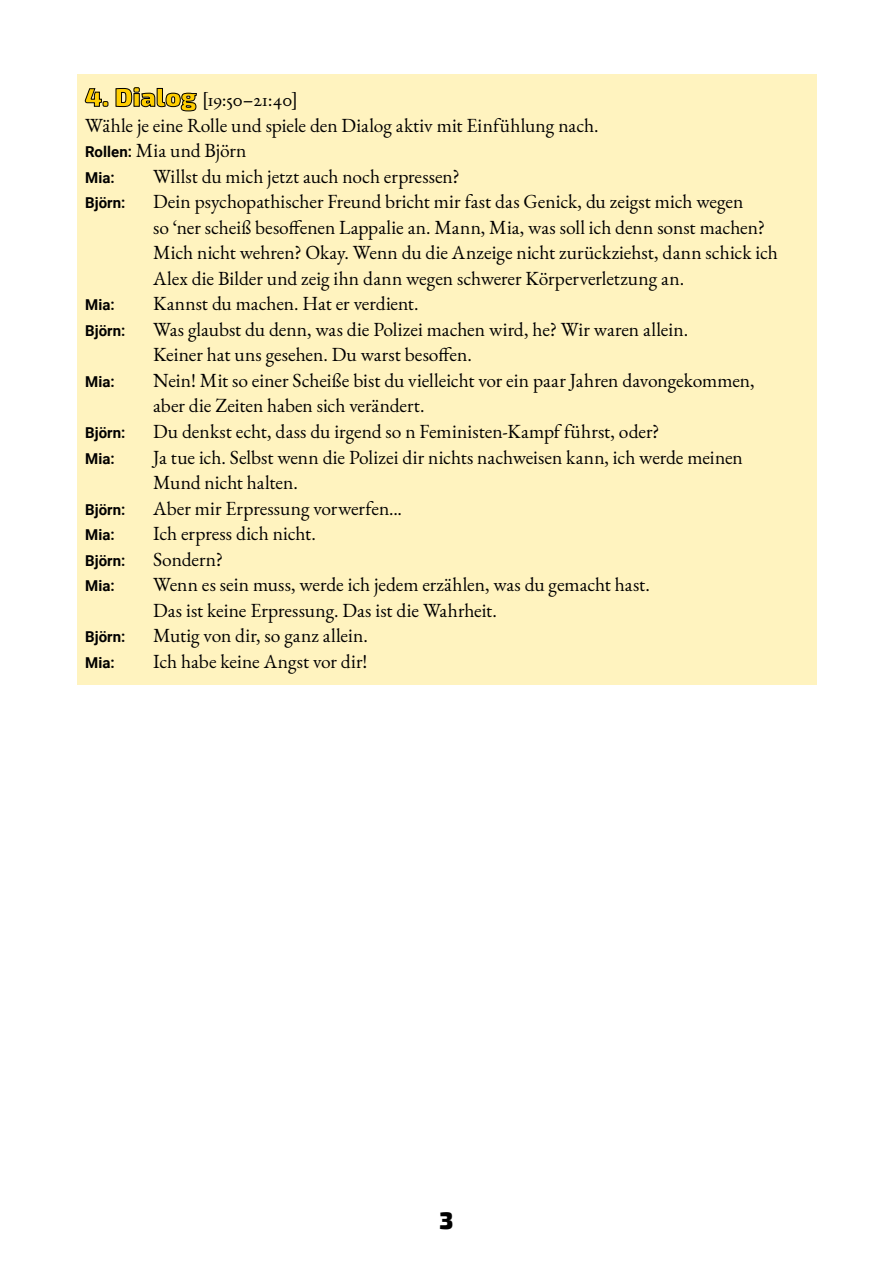
<style>
.page{position:relative;width:893px;height:1263px;background:#fff}
.page>*{position:absolute;margin:0;border:0;box-sizing:border-box;transform-origin:0 0}
.t1{font:900 24px "Exo 2";color:#000}
.t2{font:19.5px/25.5px "EB Garamond";letter-spacing:-.005em;color:#000}
.t3{font:700 15px "Roboto";letter-spacing:.01em;color:#000}
.s1{font-family:"Exo 2";font-weight:900;font-size:25.5px;color:#ffce00}
.s2{font-family:"Roboto";font-weight:700;font-size:15px}
</style>
<div class="page">
<div style="left:77px;top:74px;width:739px;height:611px;background:#fff3bf"></div>
<svg style="left:85px;top:88px;width:24px;height:19px"></svg>
<svg style="left:116px;top:87px;width:81px;height:24px"></svg>
<p class="t2" style="left:85px;top:87px;width:515px"><span class="s1">4. Dialog</span> [19:50–21:40]<br>Wähle je eine Rolle und spiele den Dialog aktiv mit Einfühlung nach.<br><span class="s2">Rollen:</span> Mia und Björn</p>
<p class="t3" style="left:85px;top:167px;width:31px">Mia:</p>
<p class="t2" style="left:153px;top:164px;width:308px">Willst du mich jetzt auch noch erpressen?</p>
<p class="t3" style="left:85px;top:193px;width:42px">Björn:</p>
<p class="t2" style="left:153px;top:189px;width:626px">Dein psychopathischer Freund bricht mir fast das Genick, du zeigst mich wegen<br>so ‘ner scheiß besoffenen Lappalie an. Mann, Mia, was soll ich denn sonst machen?<br>Mich nicht wehren? Okay. Wenn du die Anzeige nicht zurückziehst, dann schick ich Alex die Bilder und zeig ihn dann wegen schwerer Körperverletzung an.</p>
<p class="t3" style="left:85px;top:295px;width:31px">Mia:</p>
<p class="t2" style="left:153px;top:291px;width:267px">Kannst du machen. Hat er verdient.</p>
<p class="t3" style="left:85px;top:320px;width:42px">Björn:</p>
<p class="t2" style="left:153px;top:317px;width:537px">Was glaubst du denn, was die Polizei machen wird, he? Wir waren allein.<br>Keiner hat uns gesehen. Du warst besoffen.</p>
<p class="t3" style="left:85px;top:371px;width:31px">Mia:</p>
<p class="t2" style="left:153px;top:368px;width:603px">Nein! Mit so einer Scheiße bist du vielleicht vor ein paar Jahren davongekommen, aber die Zeiten haben sich verändert.</p>
<p class="t3" style="left:85px;top:422px;width:42px">Björn:</p>
<p class="t2" style="left:153px;top:419px;width:508px">Du denkst echt, dass du irgend so n Feministen-Kampf führst, oder?</p>
<p class="t3" style="left:85px;top:448px;width:31px">Mia:</p>
<p class="t2" style="left:153px;top:444px;width:591px">Ja tue ich. Selbst wenn die Polizei dir nichts nachweisen kann, ich werde meinen<br>Mund nicht halten.</p>
<p class="t3" style="left:85px;top:499px;width:42px">Björn:</p>
<p class="t2" style="left:153px;top:495px;width:251px">Aber mir Erpressung vorwerfen...</p>
<p class="t3" style="left:85px;top:524px;width:31px">Mia:</p>
<p class="t2" style="left:153px;top:521px;width:164px">Ich erpress dich nicht.</p>
<p class="t3" style="left:85px;top:550px;width:42px">Björn:</p>
<p class="t2" style="left:153px;top:546px;width:71px">Sondern?</p>
<p class="t3" style="left:85px;top:575px;width:31px">Mia:</p>
<p class="t2" style="left:153px;top:572px;width:498px">Wenn es sein muss, werde ich jedem erzählen, was du gemacht hast.<br>Das ist keine Erpressung. Das ist die Wahrheit.</p>
<p class="t3" style="left:85px;top:626px;width:42px">Björn:</p>
<p class="t2" style="left:153px;top:623px;width:216px">Mutig von dir, so ganz allein.</p>
<p class="t3" style="left:85px;top:652px;width:31px">Mia:</p>
<p class="t2" style="left:153px;top:648px;width:216px">Ich habe keine Angst vor dir!</p>
<p class="t1" style="left:440px;top:1205px;width:15px">3</p>
</div>
